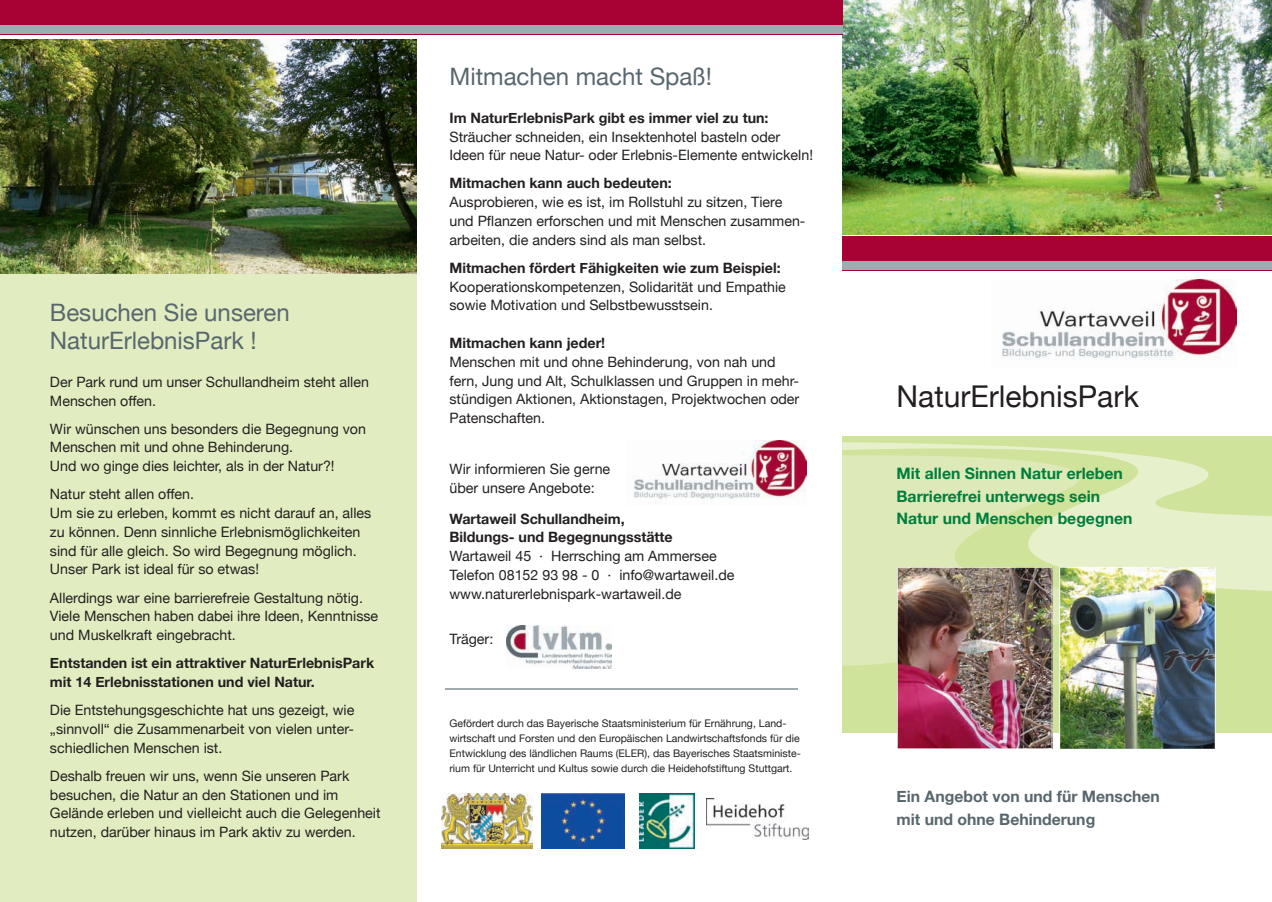
<style>
.page{position:relative;width:1272px;height:902px;background:#fff}
.page>*{position:absolute;margin:0;border:0;box-sizing:border-box;transform-origin:0 0}
.t1{font:30px "Helvetica Neue";color:#231f20}
.t2{font:24px/28.5px "Helvetica Neue";color:#58676e}
.t3{font:700 15.75px/22.5px "Helvetica Neue";color:#007e3d}
.t4{font:700 15.75px/22.5px "Helvetica Neue";color:#58676e}
.t5{font:14.25px/18.8px "Helvetica Neue";color:#231f20}
.t6{font:700 14.25px/18.8px "Helvetica Neue";color:#231f20}
.t7{font:10.5px/15px "Helvetica Neue";color:#231f20}
</style>
<div class="page">
<img style="left:1002px;top:279px;width:234px;height:81px">
<div style="left:842px;top:436px;width:429px;height:296px;background:#d0e39a"></div>
<svg style="left:842px;top:593px;width:217px;height:72px;background:#dbe8b5"></svg>
<svg style="left:842px;top:442px;width:429px;height:149px"></svg>
<img style="left:842px;top:0;width:429px;height:234px">
<div style="left:842px;top:236px;width:429px;height:34px;background:#a80235"></div>
<div style="left:842px;top:261px;width:429px;height:9px;background:#a0aab1"></div>
<div style="left:0;top:0;width:842px;height:34px;background:#a80235"></div>
<div style="left:0;top:26px;width:842px;height:8px;background:#a0aab1"></div>
<img style="left:897px;top:567px;width:155px;height:182px">
<img style="left:1059px;top:567px;width:156px;height:182px">
<div style="left:0;top:40px;width:417px;height:861px;background:#e1edc1"></div>
<img style="left:0;top:40px;width:417px;height:234px">
<hr style="left:445px;top:688px;width:353px;height:2px;background:#a0aab1">
<img style="left:634px;top:440px;width:172px;height:60px">
<img style="left:506px;top:625px;width:105px;height:43px">
<img style="left:541px;top:793px;width:83px;height:55px">
<img style="left:441px;top:793px;width:91px;height:55px">
<img style="left:639px;top:793px;width:55px;height:55px">
<img style="left:706px;top:798px;width:102px;height:41px">
<h2 class="t2" style="left:50px;top:297px;width:241px">Besuchen Sie unseren<br>NaturErlebnisPark !</h2>
<p class="t5" style="left:50px;top:372px;width:320px">Der Park rund um unser Schullandheim steht allen<br>Menschen offen.</p>
<p class="t5" style="left:50px;top:419px;width:317px">Wir wünschen uns besonders die Begegnung von<br>Menschen mit und ohne Behinderung.<br>Und wo ginge dies leichter, als in der Natur?!</p>
<p class="t5" style="left:50px;top:484px;width:323px">Natur steht allen offen.<br>Um sie zu erleben, kommt es nicht darauf an, alles zu können. Denn sinnliche Erlebnismöglichkeiten sind für alle gleich. So wird Begegnung möglich.<br>Unser Park ist ideal für so etwas!</p>
<p class="t5" style="left:50px;top:588px;width:330px">Allerdings war eine barrierefreie Gestaltung nötig.<br>Viele Menschen haben dabei ihre Ideen, Kenntnisse und Muskelkraft eingebracht.</p>
<p class="t6" style="left:50px;top:653px;width:326px">Entstanden ist ein attraktiver NaturErlebnisPark mit 14 Erlebnisstationen und viel Natur.</p>
<p class="t5" style="left:50px;top:700px;width:306px;text-align:justify">Die Entstehungsgeschichte hat uns gezeigt, wie „sinnvoll“ die Zusammenarbeit von vielen unter&shy;schiedlichen Menschen ist.</p>
<p class="t5" style="left:50px;top:766px;width:332px">Deshalb freuen wir uns, wenn Sie unseren Park besuchen, die Natur an den Stationen und im Gelände erleben und vielleicht auch die Gelegenheit nutzen, darüber hinaus im Park aktiv zu werden.</p>
<h2 class="t2" style="left:449px;top:62px;width:264px">Mitmachen macht Spaß!</h2>
<p class="t6" style="left:449px;top:108px;width:320px">Im NaturErlebnisPark gibt es immer viel zu tun:</p>
<p class="t5" style="left:449px;top:127px;width:365px">Sträucher schneiden, ein Insektenhotel basteln oder<br>Ideen für neue Natur- oder Erlebnis-Elemente entwickeln!</p>
<p class="t6" style="left:449px;top:174px;width:224px">Mitmachen kann auch bedeuten:</p>
<p class="t5" style="left:449px;top:192px;width:357px">Ausprobieren, wie es ist, im Rollstuhl zu sitzen, Tiere und Pflanzen erforschen und mit Menschen zusammen&shy;arbeiten, die anders sind als man selbst.</p>
<p class="t6" style="left:449px;top:258px;width:333px">Mitmachen fördert Fähigkeiten wie zum Beispiel:</p>
<p class="t5" style="left:449px;top:277px;width:338px">Kooperationskompetenzen, Solidarität und Empathie sowie Motivation und Selbstbewusstsein.</p>
<p class="t6" style="left:449px;top:333px;width:157px">Mitmachen kann jeder!</p>
<p class="t5" style="left:449px;top:352px;width:351px">Menschen mit und ohne Behinderung, von nah und fern, Jung und Alt, Schulklassen und Gruppen in mehr&shy;stündigen Aktionen, Aktionstagen, Projektwochen oder Patenschaften.</p>
<p class="t5" style="left:449px;top:459px;width:162px">Wir informieren Sie gerne über unsere Angebote:</p>
<p class="t6" style="left:449px;top:508px;width:225px">Wartaweil Schullandheim,<br>Bildungs- und Begegnungsstätte</p>
<p class="t5" style="left:449px;top:546px;width:286px">Wartaweil 45 · Herrsching am Ammersee<br>Telefon 08152 93 98 - 0 · info@wartaweil.de www.naturerlebnispark-wartaweil.de</p>
<p class="t5" style="left:449px;top:629px;width:45px">Träger:</p>
<p class="t7" style="left:449px;top:715px;width:353px">Gefördert durch das Bayerische Staatsministerium für Ernährung, Land&shy;wirtschaft und Forsten und den Europäischen Landwirtschaftsfonds für die Entwicklung des ländlichen Raums (ELER), das Bayerisches Staatsministe&shy;rium für Unterricht und Kultus sowie durch die Heidehofstiftung Stuttgart.</p>
<h1 class="t1" style="left:896px;top:378px;width:244px">NaturErlebnisPark</h1>
<p class="t3" style="left:896px;top:462px;width:237px">Mit allen Sinnen Natur erleben<br>Barrierefrei unterwegs sein<br>Natur und Menschen begegnen</p>
<p class="t4" style="left:896px;top:785px;width:265px">Ein Angebot von und für Menschen mit und ohne Behinderung</p>
</div>
